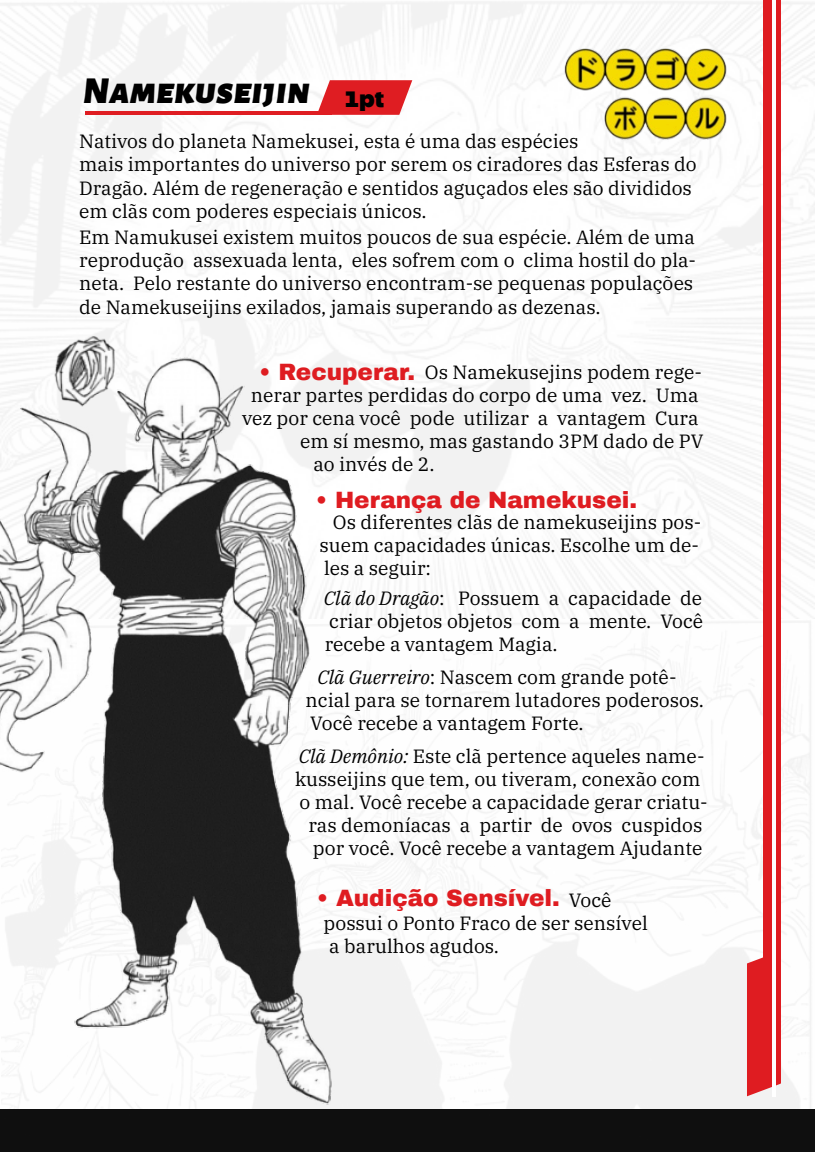
<style>
.page{position:relative;width:815px;height:1152px;background:#fff}
.page>*{position:absolute;margin:0;border:0;box-sizing:border-box;transform-origin:0 0}
.t1{font:italic 900 37.6px "Alegreya Sans SC";color:#000}
.t2{font:900 23.2px "Archivo";color:#df1c21}
.t3{font:900 23.2px "Archivo";color:#de1c21}
.t4{font:19.2px/23.2px "IBM Plex Serif";color:#000}
.s1{font-style:italic}
</style>
<div class="page">
<div style="left:0;top:1109px;width:814px;height:43px;background:#0f0f0f"></div>
<img style="left:0;top:248px;width:459px;height:861px">
<img style="left:44px;top:332px;width:82px;height:82px">
<hr style="left:85px;top:112px;width:246px;height:3px;background:#df1d22">
<svg style="left:746px;top:951px;width:34px;height:145px"></svg>
<div style="left:763px;top:0;width:17px;height:1083px;background:#df1c21"></div>
<svg style="left:771px;top:0;width:4px;height:1096px;fill:#fff"></svg>
<svg style="left:317px;top:80px;width:95px;height:35px"></svg>
<img style="left:547px;top:35px;width:180px;height:127px">
<h1 class="t1" style="left:83px;top:61px;width:302px">Namekuseijin <sub>1pt</sub></h1>
<p class="t4" style="left:79px;top:128px;width:618px">Nativos do planeta Namekusei, esta é uma das espécies<br>mais importantes do universo por serem os ciradores das Esferas do Dragão. Além de regeneração e sentidos aguçados eles são divididos em clãs com poderes especiais únicos.</p>
<p class="t4" style="left:79px;top:224px;width:618px">Em Namukusei existem muitos poucos de sua espécie. Além de uma reprodução assexuada lenta, eles sofrem com o clima hostil do pla&shy;neta. Pelo restante do universo encontram-se pequenas populações de Namekuseijins exilados, jamais superando as dezenas.</p>
<p class="t3" style="left:259px;top:358px;width:157px">• Recuperar.</p>
<p class="t4" style="left:424px;top:359px;width:278px">Os Namekusejins podem rege-</p>
<p class="t4" style="left:251px;top:382px;width:449px">nerar partes perdidas do corpo de uma vez. Uma</p>
<p class="t4" style="left:242px;top:405px;width:457px">vez por cena você pode utilizar a vantagem Cura</p>
<p class="t4" style="left:300px;top:428px;width:405px">em sí mesmo, mas gastando 3PM dado de PV</p>
<p class="t4" style="left:313px;top:451px;width:123px">ao invés de 2.</p>
<p class="t2" style="left:315px;top:486px;width:322px">• Herança de Namekusei.</p>
<p class="t4" style="left:319px;top:509px;width:383px;text-align:justify;text-indent:13px">Os diferentes clãs de namekuseijins pos&shy;suem capacidades únicas. Escolhe um de&shy;les a seguir:</p>
<p class="t4" style="left:324px;top:585px;width:380px;text-align:justify"><span class="s1">Clã do Dragão</span>: Possuem a capacidade de criar objetos objetos com a mente. Você recebe a vantagem Magia.</p>
<p class="t4" style="left:305px;top:664px;width:399px;text-indent:12px"><span class="s1">Clã Guerreiro</span>: Nascem com grande potê&shy;ncial para se tornarem lutadores poderosos.<br>Você recebe a vantagem Forte.</p>
<p class="t4" style="left:298px;top:743px;width:407px"><span class="s1">Clã Demônio:</span> Este clã pertence aqueles name-</p>
<p class="t4" style="left:295px;top:766px;width:406px">kusseijins que tem, ou tiveram, conexão com</p>
<p class="t4" style="left:299px;top:789px;width:409px">o mal. Você recebe a capacidade gerar criatu-</p>
<p class="t4" style="left:308px;top:812px;width:395px">ras demoníacas a partir de ovos cuspidos</p>
<p class="t4" style="left:313px;top:835px;width:391px">por você. Você recebe a vantagem Ajudante</p>
<p class="t2" style="left:316px;top:884px;width:244px">• Audição Sensível.</p>
<p class="t4" style="left:323px;top:887px;width:325px;text-indent:245px">Você possui o Ponto Fraco de ser sensível a barulhos agudos.</p>
</div>
